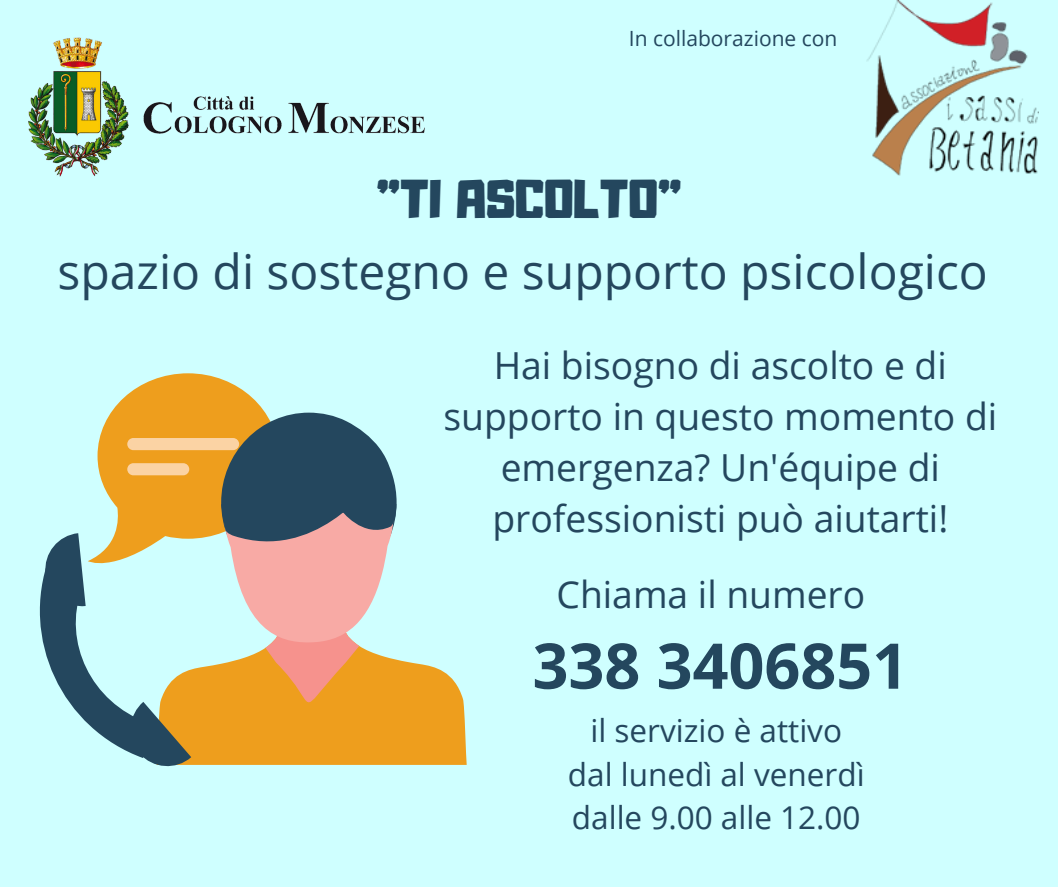
<style>
.page{position:relative;width:1058px;height:887px;background:#fff}
.page>*{position:absolute;margin:0;border:0;box-sizing:border-box;transform-origin:0 0}
.t1{font:700 63px "Open Sans";color:#24475e}
.t2{font:48px "Open Sans";color:#24475e}
.t3{font:48px "Adumu";color:#24475e}
.t4{font:37.2px/51.2px "Open Sans";color:#24475e;text-align:center}
.t5{font:31.5px/43.8px "Open Sans";color:#24475e;text-align:center}
.t6{font:21px "Open Sans";color:#24475e}
</style>
<div class="page">
<div style="left:0;top:0;width:1058px;height:886px;background:#cfffff"></div>
<img style="left:29px;top:38px;width:396px;height:138px">
<svg style="left:97px;top:373px;width:168px;height:166px;fill:#ee9e1d"></svg>
<div style="left:127px;top:438px;width:112px;height:12px;background:#fbd3a4;border-radius:6px"></div>
<div style="left:127px;top:463px;width:62px;height:12px;background:#fbd3a4;border-radius:6px"></div>
<div style="left:191px;top:659px;width:275px;height:105px;background:#ee9e1d"></div>
<svg style="left:221px;top:412px;width:175px;height:309px"></svg>
<svg style="left:39px;top:533px;width:152px;height:234px"></svg>
<img style="left:867px;top:0;width:171px;height:176px">
<p class="t6" style="left:629px;top:23px;width:210px">In collaborazione con</p>
<p class="t3" style="left:376px;top:159px;width:306px">"TI ASCOLTO"</p>
<p class="t2" style="left:57px;top:238px;width:932px">spazio di sostegno e supporto psicologico</p>
<p class="t4" style="left:443px;top:339px;width:555px">Hai bisogno di ascolto e di supporto in questo momento di emergenza? Un'équipe di professionisti può aiutarti!</p>
<p class="t4" style="left:556px;top:567px;width:310px">Chiama il numero</p>
<h1 class="t1" style="left:532px;top:621px;width:377px">338 3406851</h1>
<p class="t5" style="left:568px;top:707px;width:298px">il servizio è attivo dal lunedì al venerdì dalle 9.00 alle 12.00</p>
</div>
